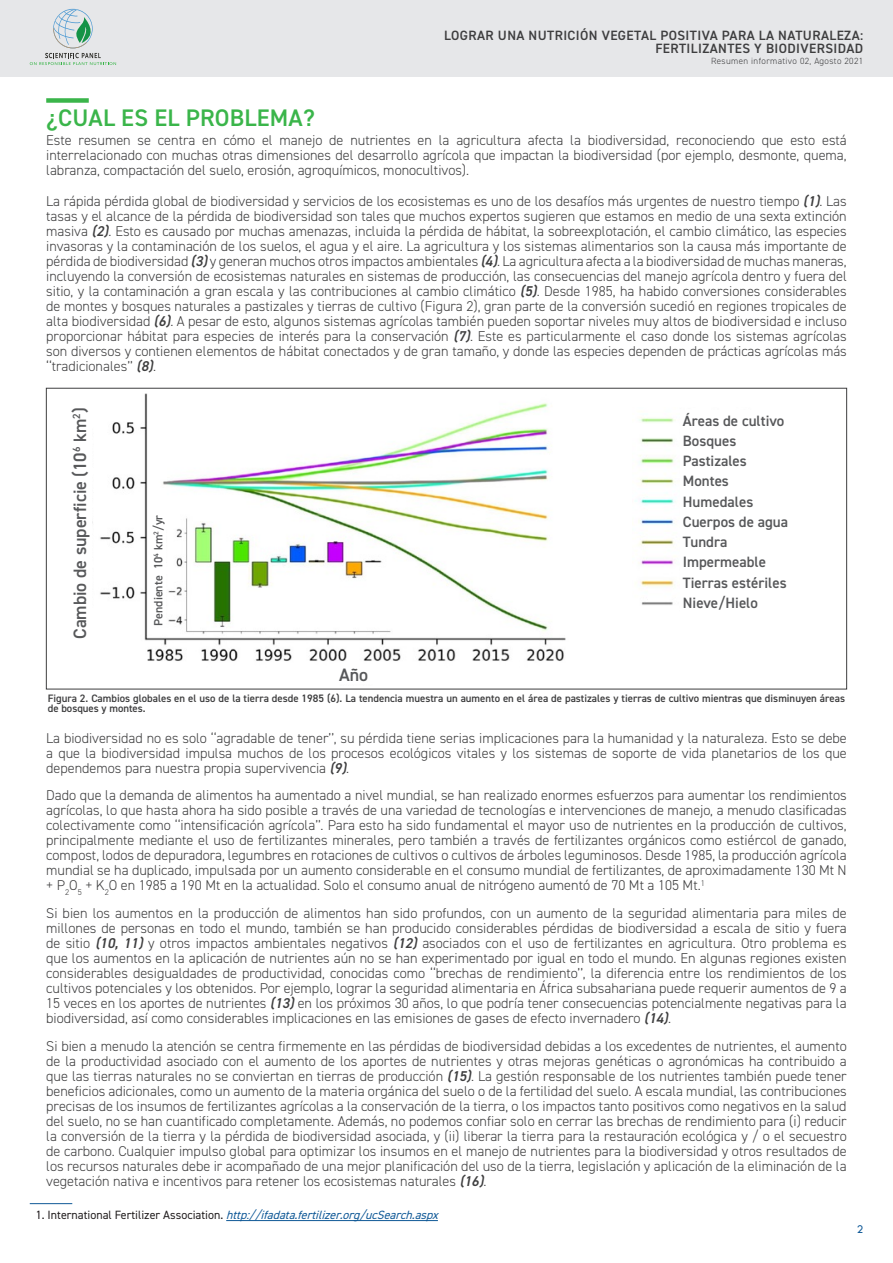
<style>
.page{position:relative;width:893px;height:1263px;background:#fff}
.page>*{position:absolute;margin:0;border:0;box-sizing:border-box;transform-origin:0 0}
.Big_Heading{font:600 24px "DIN2014";letter-spacing:.01em;color:#3ab54a}
.t1{font:600 18px "DIN2014";color:#57585a}
.t2{font:600 15px "DIN2014";color:#57585a}
.Body{font:300 14.25px/15px "DIN2014";color:#3e3e3f;text-align:justify}
.t3{font:600 13.5px/13.5px "DIN2014";letter-spacing:.03em;color:#3e3e3f;text-align:right}
.t4{font:italic 12px "DIN2014";color:#105997}
.t5{font:600 12px "DIN2014";color:#57585a}
.t6{font:12px "Tw Cen";color:#105997}
.Fig_Small_Print{font:600 10.8px/10.5px "DIN2014";color:#3e3e3f}
.t7{font:300 9px "DIN2014";letter-spacing:.04em;color:#3e3e3f}
.s1{font-weight:600;font-style:italic}
.s2{font-style:normal;color:#231f20}
</style>
<div class="page">
<div style="left:0;top:0;width:893px;height:77px;background:#e6e7e9"></div>
<svg style="left:30px;top:9px;width:86px;height:56px"></svg>
<hr style="left:226px;top:1220px;width:212px;height:1px;background:#105997">
<hr style="left:30px;top:1203px;width:42px;height:1px;background:#105997">
<div style="left:46px;top:388px;width:801px;height:301px;background:#fff;border:1px solid #3e3e3f"></div>
<img style="left:92px;top:394px;width:474px;height:267px">
<img style="left:635px;top:417px;width:40px;height:188px">
<div style="left:150px;top:502px;width:16px;height:123px;background:#fff"></div>
<div style="left:46px;top:98px;width:43px;height:5px;background:#3ab54a"></div>
<p class="t3" style="left:444px;top:28px;width:420px">LOGRAR UNA NUTRICIÓN VEGETAL POSITIVA PARA LA NATURALEZA:<br>FERTILIZANTES Y BIODIVERSIDAD</p>
<p class="t7" style="left:711px;top:55px;width:154px">Resumen informativo 02, Agosto 2021</p>
<p class="Big_Heading" style="left:46px;top:102px;width:270px">¿CUAL ES EL PROBLEMA?</p>
<p class="Body" style="left:46px;top:133px;width:802px">Este resumen se centra en cómo el manejo de nutrientes en la agricultura afecta la biodiversidad, reconociendo que esto está interrelacionado con muchas otras dimensiones del desarrollo agrícola que impactan la biodiversidad (por ejemplo, desmonte, quema, labranza, compactación del suelo, erosión, agroquímicos, monocultivos).</p>
<p class="Body" style="left:46px;top:193px;width:802px">La rápida pérdida global de biodiversidad y servicios de los ecosistemas es uno de los desafíos más urgentes de nuestro tiempo <span class="s1">(1)</span>. Las tasas y el alcance de la pérdida de biodiversidad son tales que muchos expertos sugieren que estamos en medio de una sexta extinción masiva <span class="s1">(2)</span>. Esto es causado por muchas amenazas, incluida la pérdida de hábitat, la sobreexplotación, el cambio climático, las especies invasoras y la contaminación de los suelos, el agua y el aire. La agricultura y los sistemas alimentarios son la causa más importante de pérdida de biodiversidad <span class="s1">(3)</span>y generan muchos otros impactos ambientales <span class="s1">(4)</span>. La agricultura afecta a la biodiversidad de muchas maneras, incluyendo la conversión de ecosistemas naturales en sistemas de producción, las consecuencias del manejo agrícola dentro y fuera del sitio, y la contaminación a gran escala y las contribuciones al cambio climático <span class="s1">(5)</span>. Desde 1985, ha habido conversiones considerables de montes y bosques naturales a pastizales y tierras de cultivo (Figura 2), gran parte de la conversión sucedió en regiones tropicales de alta biodiversidad <span class="s1">(6)</span>. A pesar de esto, algunos sistemas agrícolas también pueden soportar niveles muy altos de biodiversidad e incluso proporcionar hábitat para especies de interés para la conservación <span class="s1">(7)</span>. Este es particularmente el caso donde los sistemas agrícolas son diversos y contienen elementos de hábitat conectados y de gran tamaño, y donde las especies dependen de prácticas agrícolas más ‘‘tradicionales’’ <span class="s1">(8)</span>.</p>
<p class="t1" style="left:68px;top:639px;width:233px;rotate:-90deg">Cambio de superficie (10<sup>6</sup> km<sup>2</sup>)</p>
<p class="t5" style="left:150px;top:625px;width:112px;rotate:-90deg">Pendiente 10<sup>4</sup> km<sup>2</sup>/yr</p>
<p class="t1" style="left:339px;top:663px;width:31px">Año</p>
<p class="t2" style="left:683px;top:410px;width:103px">Áreas de cultivo</p>
<p class="t2" style="left:683px;top:431px;width:55px">Bosques</p>
<p class="t2" style="left:683px;top:451px;width:65px">Pastizales</p>
<p class="t2" style="left:683px;top:471px;width:48px">Montes</p>
<p class="t2" style="left:683px;top:491px;width:72px">Humedales</p>
<p class="t2" style="left:683px;top:512px;width:107px">Cuerpos de agua</p>
<p class="t2" style="left:683px;top:532px;width:46px">Tundra</p>
<p class="t2" style="left:683px;top:552px;width:85px">Impermeable</p>
<p class="t2" style="left:683px;top:572px;width:105px">Tierras estériles</p>
<p class="t2" style="left:683px;top:593px;width:77px">Nieve/Hielo</p>
<p class="Fig_Small_Print" style="left:48px;top:692px;width:799px">Figura 2. Cambios globales en el uso de la tierra desde 1985 (6). La tendencia muestra un aumento en el área de pastizales y tierras de cultivo mientras que disminuyen áreas de bosques y montes.</p>
<p class="Body" style="left:46px;top:730px;width:802px">La biodiversidad no es solo ‘‘agradable de tener’’, su pérdida tiene serias implicaciones para la humanidad y la naturaleza. Esto se debe a que la biodiversidad impulsa muchos de los procesos ecológicos vitales y los sistemas de soporte de vida planetarios de los que dependemos para nuestra propia supervivencia <span class="s1">(9)</span>.</p>
<p class="Body" style="left:46px;top:788px;width:802px">Dado que la demanda de alimentos ha aumentado a nivel mundial, se han realizado enormes esfuerzos para aumentar los rendimientos agrícolas, lo que hasta ahora ha sido posible a través de una variedad de tecnologías e intervenciones de manejo, a menudo clasificadas colectivamente como ‘‘intensificación agrícola’’. Para esto ha sido fundamental el mayor uso de nutrientes en la producción de cultivos, principalmente mediante el uso de fertilizantes minerales, pero también a través de fertilizantes orgánicos como estiércol de ganado, compost, lodos de depuradora, legumbres en rotaciones de cultivos o cultivos de árboles leguminosos. Desde 1985, la producción agrícola mundial se ha duplicado, impulsada por un aumento considerable en el consumo mundial de fertilizantes, de aproximadamente 130 Mt N + P<sub>2</sub>O<sub>5</sub> + K<sub>2</sub>O en 1985 a 190 Mt en la actualidad. Solo el consumo anual de nitrógeno aumentó de 70 Mt a 105 Mt.<sup>1</sup></p>
<p class="Body" style="left:46px;top:906px;width:802px">Si bien los aumentos en la producción de alimentos han sido profundos, con un aumento de la seguridad alimentaria para miles de millones de personas en todo el mundo, también se han producido considerables pérdidas de biodiversidad a escala de sitio y fuera de sitio <span class="s1">(10, 11)</span> y otros impactos ambientales negativos <span class="s1">(12)</span> asociados con el uso de fertilizantes en agricultura. Otro problema es que los aumentos en la aplicación de nutrientes aún no se han experimentado por igual en todo el mundo. En algunas regiones existen considerables desigualdades de productividad, conocidas como ‘‘brechas de rendimiento’’, la diferencia entre los rendimientos de los cultivos potenciales y los obtenidos. Por ejemplo, lograr la seguridad alimentaria en África subsahariana puede requerir aumentos de 9 a 15 veces en los aportes de nutrientes <span class="s1">(13)</span>en los próximos 30 años, lo que podría tener consecuencias potencialmente negativas para la biodiversidad, así como considerables implicaciones en las emisiones de gases de efecto invernadero <span class="s1">(14)</span>.</p>
<p class="Body" style="left:46px;top:1038px;width:802px">Si bien a menudo la atención se centra firmemente en las pérdidas de biodiversidad debidas a los excedentes de nutrientes, el aumento de la productividad asociado con el aumento de los aportes de nutrientes y otras mejoras genéticas o agronómicas ha contribuido a que las tierras naturales no se conviertan en tierras de producción <span class="s1">(15)</span>. La gestión responsable de los nutrientes también puede tener beneficios adicionales, como un aumento de la materia orgánica del suelo o de la fertilidad del suelo. A escala mundial, las contribuciones precisas de los insumos de fertilizantes agrícolas a la conservación de la tierra, o los impactos tanto positivos como negativos en la salud del suelo, no se han cuantificado completamente. Además, no podemos confiar solo en cerrar las brechas de rendimiento para (i) reducir la conversión de la tierra y la pérdida de biodiversidad asociada, y (ii) liberar la tierra para la restauración ecológica y / o el secuestro de carbono. Cualquier impulso global para optimizar los insumos en el manejo de nutrientes para la biodiversidad y otros resultados de los recursos naturales debe ir acompañado de una mejor planificación del uso de la tierra, legislación y aplicación de la eliminación de la vegetación nativa e incentivos para retener los ecosistemas naturales <span class="s1">(16)</span>.</p>
<p class="t4" style="left:36px;top:1208px;width:408px"><span class="s2">1 . I n t e r n a t i o n a l F e rt i l i z e r A s s o c i a t i o n .</span> http://ifadata.fertilizer.org/ucSearch.aspx</p>
<p class="t6" style="left:857px;top:1222px;width:8px">2</p>
</div>
